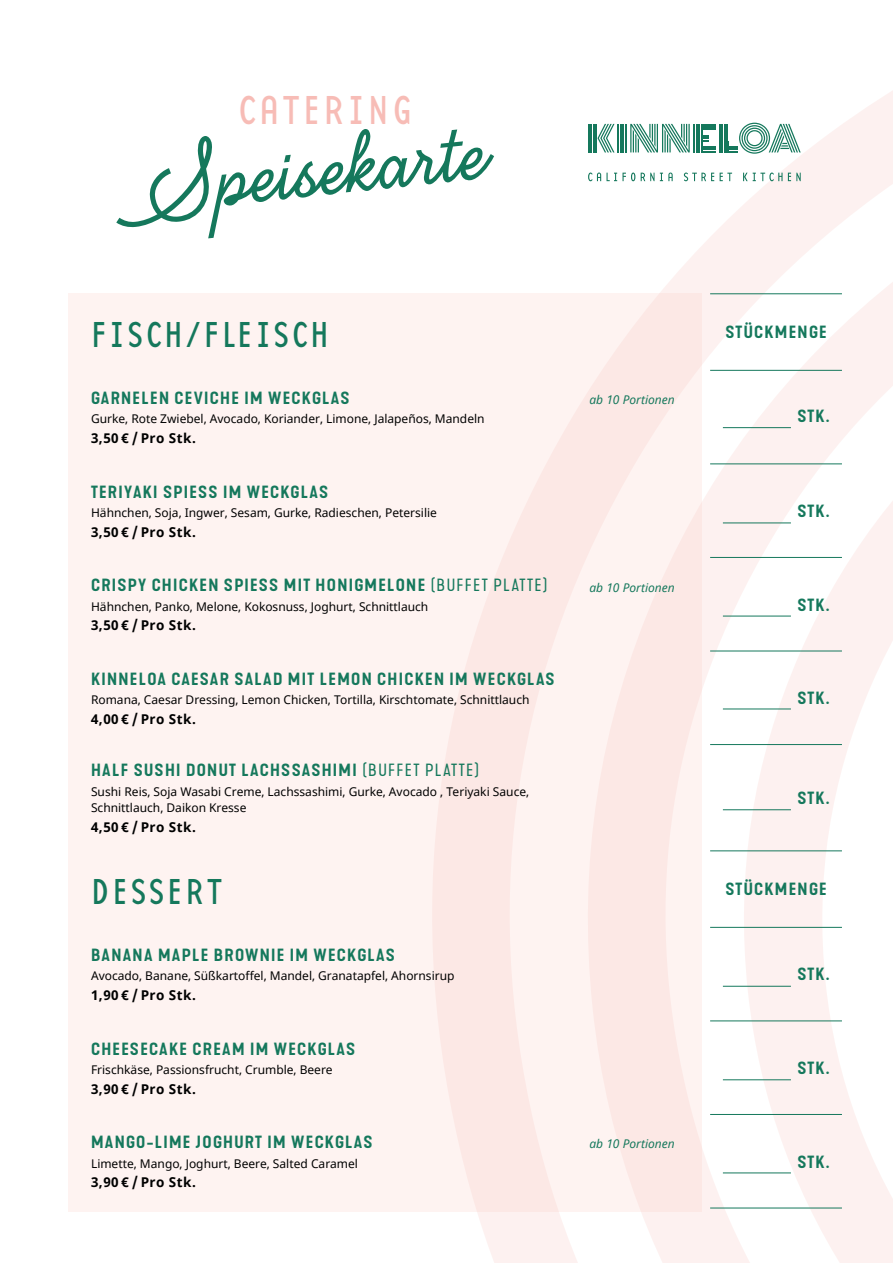
<style>
.page{position:relative;width:893px;height:1263px;background:#fff}
.page>*{position:absolute;margin:0;border:0;box-sizing:border-box;transform-origin:0 0}
.t1{font:111.3px "Portuguesa Script";color:#15785c}
.t2{font:42px "Base Twelve Sans";letter-spacing:.07em;color:#f7bcb6}
.t3{font:37.5px "Base Twelve Sans";letter-spacing:.07em;color:#15785c}
.t4{font:16.5px "Kapra Neue Pro Semi Bold Exp";letter-spacing:.08em;color:#15785c}
.t5{font:700 13.5px "Noto Sans";letter-spacing:.035em;color:#000}
.t6{font:12px/16.5px "Noto Sans";color:#000}
.t7{font:italic 12px "Noto Sans";color:#15785c}
.s1{font-family:"Kapra Neue Pro Regular Exp"}
</style>
<div class="page">
<div style="left:68px;top:293px;width:634px;height:919px;background:#fef3f1"></div>
<svg style="left:433px;top:91px;width:460px;height:1172px"></svg>
<hr style="left:710px;top:293px;width:132px;height:1px;background:#15785c">
<hr style="left:710px;top:370px;width:132px;height:1px;background:#15785c">
<hr style="left:710px;top:463px;width:132px;height:1px;background:#15785c">
<hr style="left:710px;top:557px;width:132px;height:1px;background:#15785c">
<hr style="left:710px;top:651px;width:132px;height:1px;background:#15785c">
<hr style="left:710px;top:744px;width:132px;height:1px;background:#15785c">
<hr style="left:710px;top:850px;width:132px;height:1px;background:#15785c">
<hr style="left:710px;top:927px;width:132px;height:1px;background:#15785c">
<hr style="left:710px;top:1020px;width:132px;height:1px;background:#15785c">
<hr style="left:710px;top:1114px;width:132px;height:1px;background:#15785c">
<hr style="left:710px;top:1207px;width:132px;height:1px;background:#15785c">
<hr style="left:719px;top:124px;width:2px;height:28px;background:#15785c">
<svg style="left:588px;top:124px;width:128px;height:28px"></svg>
<svg style="left:722px;top:123px;width:79px;height:31px"></svg>
<svg style="left:588px;top:173px;width:213px;height:8px"></svg>
<hr style="left:723px;top:427px;width:68px;height:1px;background:#15785c">
<hr style="left:723px;top:522px;width:68px;height:1px;background:#15785c">
<hr style="left:723px;top:616px;width:68px;height:1px;background:#15785c">
<hr style="left:723px;top:709px;width:68px;height:1px;background:#15785c">
<hr style="left:723px;top:809px;width:68px;height:1px;background:#15785c">
<hr style="left:723px;top:986px;width:68px;height:1px;background:#15785c">
<hr style="left:723px;top:1079px;width:68px;height:1px;background:#15785c">
<hr style="left:723px;top:1172px;width:68px;height:1px;background:#15785c">
<h2 class="t2" style="left:238px;top:83px;width:176px">CATERING</h2>
<h1 class="t1" style="left:130px;top:120px;width:351px;rotate:-6deg">Speisekarte</h1>
<h3 class="t3" style="left:91px;top:311px;width:239px">FISCH/FLEISCH</h3>
<h3 class="t4" style="left:725px;top:322px;width:103px">STÜCKMENGE</h3>
<h3 class="t4" style="left:91px;top:387px;width:260px">GARNELEN CEVICHE IM WECKGLAS</h3>
<p class="t6" style="left:91px;top:411px;width:395px">Gurke, Rote Zwiebel, Avocado, Koriander, Limone, Jalapeños, Mandeln</p>
<p class="t5" style="left:91px;top:428px;width:106px">3,50 € / Pro Stk.</p>
<h3 class="t4" style="left:91px;top:481px;width:239px">TERIYAKI SPIESS IM WECKGLAS</h3>
<p class="t6" style="left:91px;top:505px;width:347px">Hähnchen, Soja, Ingwer, Sesam, Gurke, Radieschen, Petersilie</p>
<p class="t5" style="left:91px;top:522px;width:106px">3,50 € / Pro Stk.</p>
<h3 class="t4" style="left:91px;top:575px;width:458px">CRISPY CHICKEN SPIESS MIT HONIGMELONE <span class="s1">(BUFFET PLATTE)</span></h3>
<p class="t6" style="left:91px;top:598px;width:339px">Hähnchen, Panko, Melone, Kokosnuss, Joghurt, Schnittlauch</p>
<p class="t5" style="left:91px;top:616px;width:106px">3,50 € / Pro Stk.</p>
<h3 class="t4" style="left:91px;top:668px;width:465px">KINNELOA CAESAR SALAD MIT LEMON CHICKEN IM WECKGLAS</h3>
<p class="t6" style="left:91px;top:692px;width:440px">Romana, Caesar Dressing, Lemon Chicken, Tortilla, Kirschtomate, Schnittlauch</p>
<p class="t5" style="left:91px;top:709px;width:106px">4,00 € / Pro Stk.</p>
<h3 class="t4" style="left:91px;top:760px;width:390px">HALF SUSHI DONUT LACHSSASHIMI <span class="s1">(BUFFET PLATTE)</span></h3>
<p class="t6" style="left:91px;top:784px;width:440px">Sushi Reis, Soja Wasabi Creme, Lachssashimi, Gurke, Avocado , Teriyaki Sauce,<br>Schnittlauch, Daikon Kresse</p>
<p class="t5" style="left:91px;top:817px;width:106px">4,50 € / Pro Stk.</p>
<p class="t7" style="left:589px;top:391px;width:87px">ab 10 Portionen</p>
<p class="t7" style="left:589px;top:579px;width:87px">ab 10 Portionen</p>
<h3 class="t4" style="left:797px;top:405px;width:33px">STK.</h3>
<h3 class="t4" style="left:797px;top:500px;width:33px">STK.</h3>
<h3 class="t4" style="left:797px;top:594px;width:33px">STK.</h3>
<h3 class="t4" style="left:797px;top:688px;width:33px">STK.</h3>
<h3 class="t4" style="left:797px;top:787px;width:33px">STK.</h3>
<h3 class="t3" style="left:91px;top:868px;width:133px">DESSERT</h3>
<h3 class="t4" style="left:725px;top:879px;width:103px">STÜCKMENGE</h3>
<h3 class="t4" style="left:91px;top:944px;width:305px">BANANA MAPLE BROWNIE IM WECKGLAS</h3>
<p class="t6" style="left:91px;top:968px;width:365px">Avocado, Banane, Süßkartoffel, Mandel, Granatapfel, Ahornsirup</p>
<p class="t5" style="left:91px;top:985px;width:106px">1,90 € / Pro Stk.</p>
<h3 class="t4" style="left:91px;top:1038px;width:266px">CHEESECAKE CREAM IM WECKGLAS</h3>
<p class="t6" style="left:91px;top:1062px;width:243px">Frischkäse, Passionsfrucht, Crumble, Beere</p>
<p class="t5" style="left:91px;top:1079px;width:106px">3,90 € / Pro Stk.</p>
<h3 class="t4" style="left:91px;top:1131px;width:283px">MANGO-LIME JOGHURT IM WECKGLAS</h3>
<p class="t6" style="left:91px;top:1155px;width:268px">Limette, Mango, Joghurt, Beere, Salted Caramel</p>
<p class="t5" style="left:91px;top:1173px;width:106px">3,90 € / Pro Stk.</p>
<p class="t7" style="left:589px;top:1135px;width:87px">ab 10 Portionen</p>
<h3 class="t4" style="left:797px;top:964px;width:33px">STK.</h3>
<h3 class="t4" style="left:797px;top:1057px;width:33px">STK.</h3>
<h3 class="t4" style="left:797px;top:1151px;width:33px">STK.</h3>
</div>
